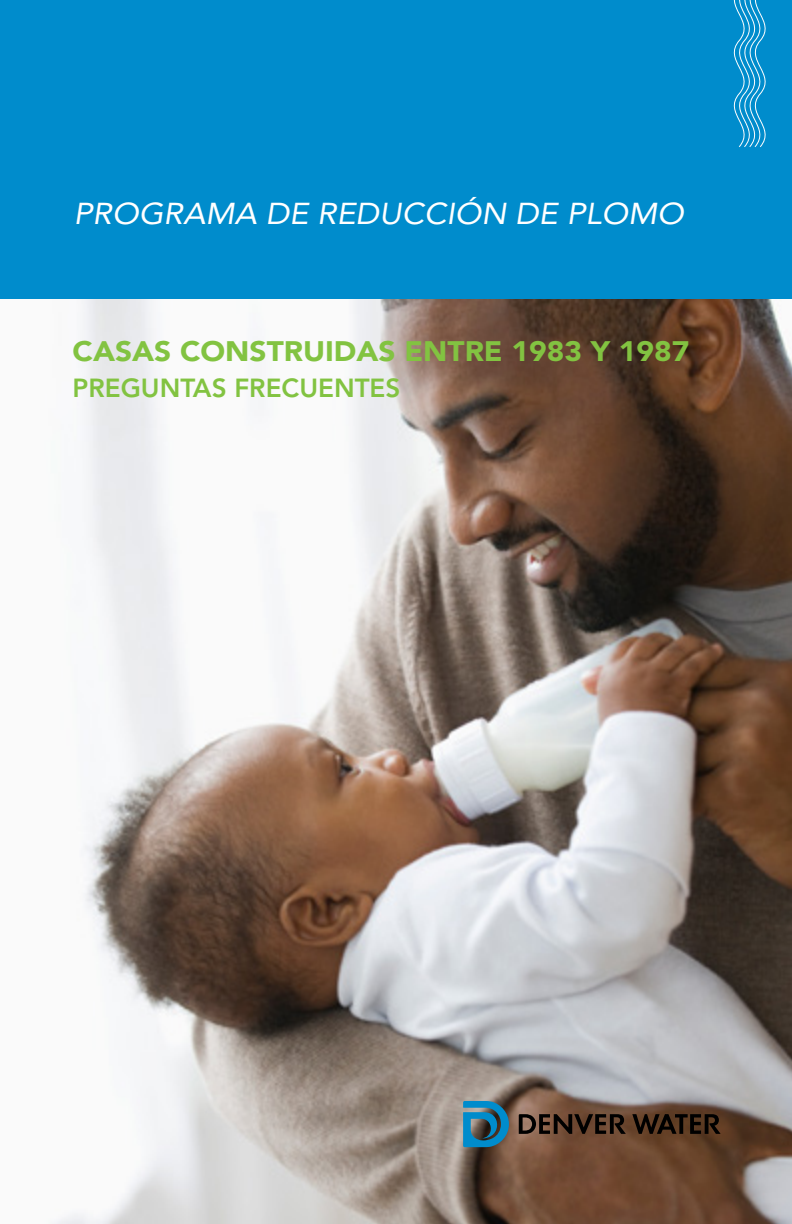
<style>
.page{position:relative;width:792px;height:1224px;background:#fff}
.page>*{position:absolute;margin:0;border:0;box-sizing:border-box;transform-origin:0 0}
.t1{font:italic 30px "Avenir LT Std";color:#fff;scale:1.06 1}
.t2{font:900 28px "Avenir LT Std";color:#82c341;scale:1.06 1}
.t3{font:800 26px "Avenir LT Std";color:#82c341}
</style>
<div class="page">
<img style="left:0;top:298px;width:792px;height:926px">
<div style="left:0;top:0;width:792px;height:298px;background:#008ccc"></div>
<svg style="left:733px;top:0;width:33px;height:147px"></svg>
<svg style="left:519px;top:1114px;width:107px;height:20px;background:#412d21"></svg>
<svg style="left:632px;top:1114px;width:89px;height:20px;background:#322013"></svg>
<svg style="left:463px;top:1101px;width:46px;height:46px;background:#287495"></svg>
<p class="t1" style="left:74px;top:196px;width:577px">PROGRAMA DE REDUCCIÓN DE PLOMO</p>
<p class="t2" style="left:73px;top:334px;width:583px">CASAS CONSTRUIDAS ENTRE 1983 Y 1987</p>
<p class="t3" style="left:73px;top:372px;width:329px">PREGUNTAS FRECUENTES</p>
</div>
